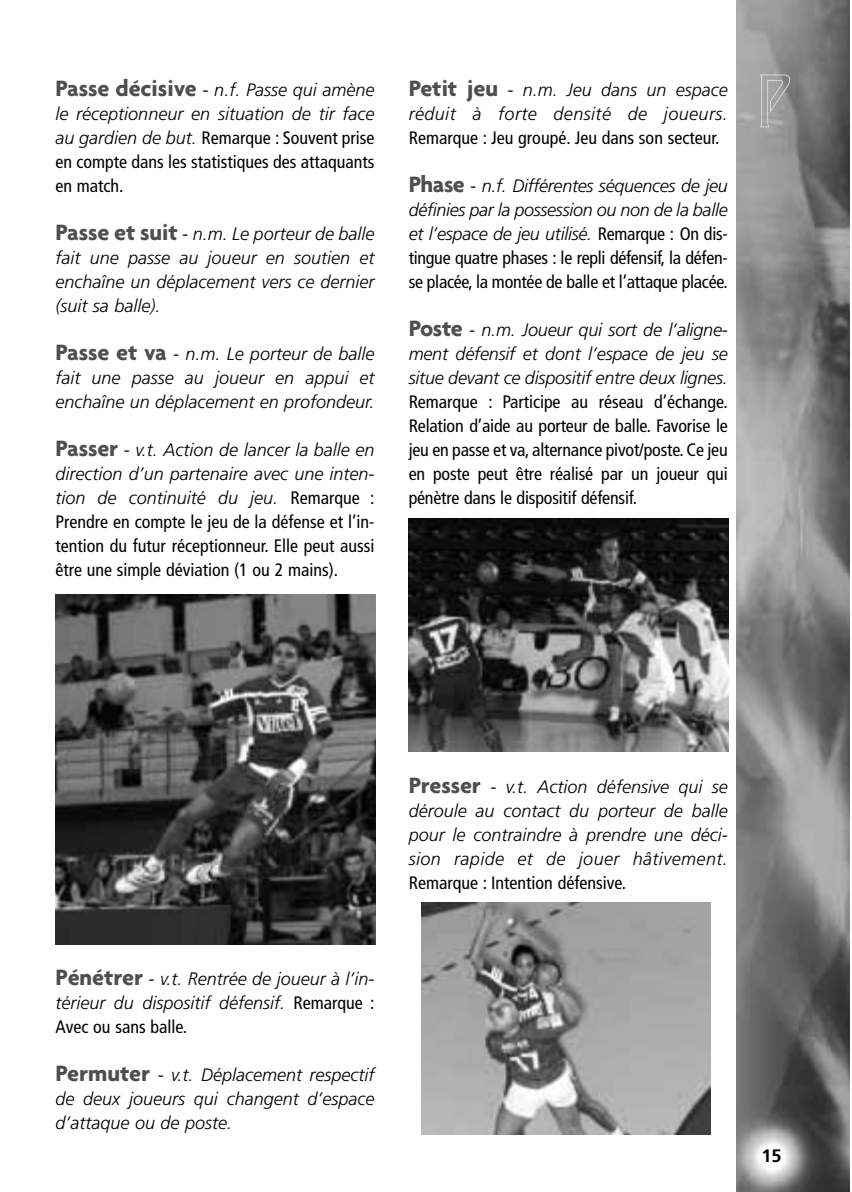
<style>
.page{position:relative;width:852px;height:1192px;background:#fff}
.page>*{position:absolute;margin:0;border:0;box-sizing:border-box;transform-origin:0 0}
.t1{font:72px "Desdemona";color:#e3e3e3}
.t2{font:condensed 18px/24px "Frutiger";color:#000;text-align:justify}
.t3{font:italic 300 18px/24px "Frutiger";color:#000;text-align:justify}
.t4{font:italic 300 18px/24px "Frutiger";letter-spacing:.02em;color:#000}
.t5{font:700 18px "Frutiger";color:#000}
.s1{font-family:"Agenda";font-weight:700;font-stretch:normal;font-size:24px;color:#4e4e4e}
.s2{font-weight:300;font-style:italic;font-stretch:normal}
.s3{font-family:"Agenda";font-weight:700;font-style:normal;font-size:24px;color:#4e4e4e}
.s4{font-weight:400;font-style:normal;font-stretch:condensed}
</style>
<div class="page">
<img style="left:736px;top:0;width:113px;height:1191px">
<img style="left:408px;top:518px;width:320px;height:233px">
<img style="left:55px;top:595px;width:320px;height:349px">
<img style="left:421px;top:902px;width:289px;height:232px">
<p class="t2" style="left:55px;top:79px;width:320px"><span class="s1">Passe décisive</span> <span class="s2">- n.f. Passe qui amène le réceptionneur en situation de tir face au gardien de but.</span> Remarque : Souvent prise en compte dans les statistiques des attaquants en match.</p>
<p class="t3" style="left:55px;top:223px;width:320px"><span class="s3">Passe et suit</span> - n.m. Le porteur de balle fait une passe au joueur en soutien et enchaîne un déplacement vers ce dernier (suit sa balle).</p>
<p class="t3" style="left:55px;top:343px;width:320px"><span class="s3">Passe et va</span> - n.m. Le porteur de balle fait une passe au joueur en appui et enchaîne un déplacement en profondeur.</p>
<p class="t2" style="left:55px;top:439px;width:320px"><span class="s1">Passer</span> <span class="s2">- v.t. Action de lancer la balle en direction d’un partenaire avec une inten&shy;tion de continuité du jeu.</span> Remarque :<br>Prendre en compte le jeu de la défense et l’in&shy;tention du futur réceptionneur. Elle peut aussi être une simple déviation (1 ou 2 mains).</p>
<p class="t4" style="left:408px;top:79px;width:320px"><span class="s3">Petit jeu</span> - n.m. Jeu dans un espace réduit à forte densité de joueurs.</p>
<p class="t2" style="left:408px;top:127px;width:312px">Remarque : Jeu groupé. Jeu dans son secteur.</p>
<p class="t2" style="left:408px;top:175px;width:320px"><span class="s1">Phase</span> <span class="s2">- n.f. Différentes séquences de jeu définies par la possession ou non de la balle et l’espace de jeu utilisé.</span> Remarque : On dis&shy;tingue quatre phases : le repli défensif, la défen&shy;se placée, la montée de balle et l’attaque placée.</p>
<p class="t3" style="left:408px;top:319px;width:320px"><span class="s3">Poste</span> - n.m. Joueur qui sort de l’aligne&shy;ment défensif et dont l’espace de jeu se situe devant ce dispositif entre deux lignes.</p>
<p class="t2" style="left:408px;top:391px;width:320px">Remarque : Participe au réseau d’échange.<br>Relation d’aide au porteur de balle. Favorise le jeu en passe et va, alternance pivot/poste. Ce jeu en poste peut être réalisé par un joueur qui pénètre dans le dispositif défensif.</p>
<h1 class="t1" style="left:755px;top:59px;width:37px">P</h1>
<p class="t3" style="left:55px;top:967px;width:320px"><span class="s3">Pénétrer</span> - v.t. Rentrée de joueur à l’in&shy;térieur du dispositif défensif. <span class="s4">Remarque :<br>Avec ou sans balle.</span></p>
<p class="t3" style="left:55px;top:1063px;width:320px"><span class="s3">Permuter</span> - v.t. Déplacement respectif de deux joueurs qui changent d’espace d’attaque ou de poste.</p>
<p class="t3" style="left:408px;top:775px;width:320px"><span class="s3">Presser</span> - v.t. Action défensive qui se déroule au contact du porteur de balle pour le contraindre à prendre une déci&shy;sion rapide et de jouer hâtivement.</p>
<p class="t2" style="left:408px;top:871px;width:219px">Remarque : Intention défensive.</p>
<p class="t5" style="left:761px;top:1147px;width:22px">15</p>
</div>
